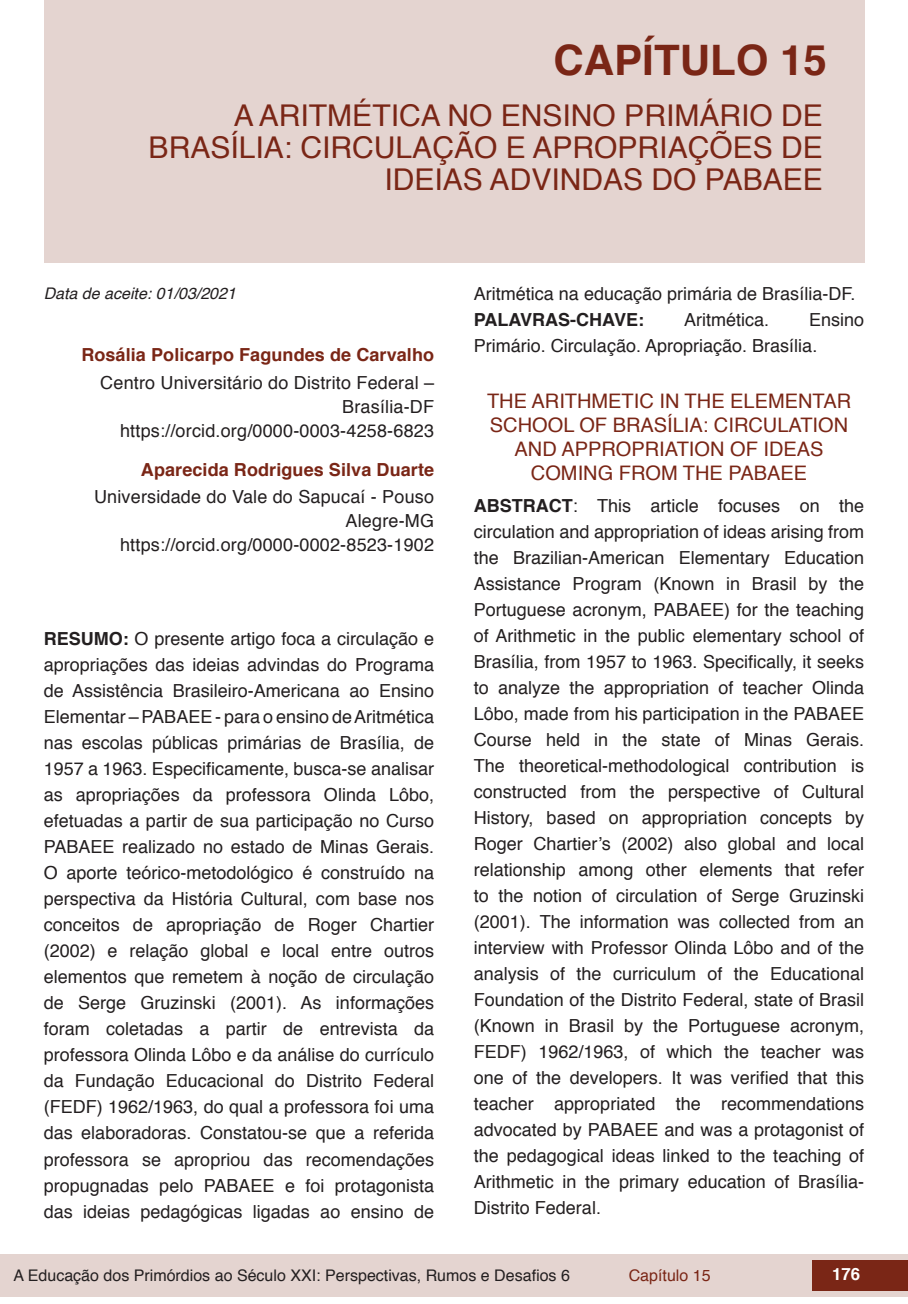
<style>
.page{position:relative;width:908px;height:1304px;background:#fff}
.page>*{position:absolute;margin:0;border:0;box-sizing:border-box;transform-origin:0 0}
.capítulos{font:700 42px "Helvetica";color:#7a2616}
.nome_artigos{font:30px/32px "Helvetica";color:#7a2616;text-align:right}
.título_Inglês{font:20px/24px "Helvetica";color:#7a2616;text-align:center}
.Resumos_e_PC_TXT{font:18px/26px "Helvetica";color:#231f20;text-align:justify}
.info_autores{font:18px/24px "Helvetica";letter-spacing:.01em;color:#231f20;text-align:right}
.nome_autores{font:700 18px "Helvetica";letter-spacing:.005em;color:#7a2616}
.Resumos_e_PC_TXT-2{font:700 18px "Helvetica";color:#231f20}
.t1{font:700 16.8px "Helvetica";color:#fff}
.t2{font:16px "Helvetica";color:#231f20}
.t3{font:italic 16px "Helvetica";color:#231f20}
.t4{font:16px "Helvetica";color:#7a2616}
.s1{font-weight:700}
</style>
<div class="page">
<div style="left:0;top:1254px;width:906px;height:43px;background:#e4d4d0"></div>
<div style="left:812px;top:1261px;width:95px;height:30px;background:#7a2616"></div>
<div style="left:44px;top:0;width:819px;height:263px;background:#e4d4d0"></div>
<p class="capítulos" style="left:553px;top:26px;width:275px">CAPÍTULO 15</p>
<p class="nome_artigos" style="left:149px;top:101px;width:675px">A ARITMÉTICA NO ENSINO PRIMÁRIO DE<br>BRASÍLIA: CIRCULAÇÃO E APROPRIAÇÕES DE<br>IDEIAS ADVINDAS DO PABAEE</p>
<p class="t3" style="left:44px;top:280px;width:194px">Data de aceite: 01/03/2021</p>
<p class="nome_autores" style="left:81px;top:341px;width:354px">Rosália Policarpo Fagundes de Carvalho</p>
<p class="info_autores" style="left:100px;top:371px;width:335px">Centro Universitário do Distrito Federal –<br>Brasília-DF</p>
<p class="info_autores" style="left:120px;top:419px;width:315px">https://orcid.org/0000-0003-4258-6823</p>
<p class="nome_autores" style="left:141px;top:455px;width:294px">Aparecida Rodrigues Silva Duarte</p>
<p class="info_autores" style="left:94px;top:486px;width:341px">Universidade do Vale do Sapucaí - Pouso<br>Alegre-MG</p>
<p class="info_autores" style="left:120px;top:534px;width:315px">https://orcid.org/0000-0002-8523-1902</p>
<p class="Resumos_e_PC_TXT" style="left:44px;top:627px;width:392px"><span class="s1">RESUMO:</span> O presente artigo foca a circulação e apropriações das ideias advindas do Programa de Assistência Brasileiro-Americana ao Ensino Elementar – PABAEE - para o ensino de Aritmética nas escolas públicas primárias de Brasília, de 1957 a 1963. Especificamente, busca-se analisar as apropriações da professora Olinda Lôbo, efetuadas a partir de sua participação no Curso PABAEE realizado no estado de Minas Gerais.<br>O aporte teórico-metodológico é construído na perspectiva da História Cultural, com base nos conceitos de apropriação de Roger Chartier (2002) e relação global e local entre outros elementos que remetem à noção de circulação de Serge Gruzinski (2001). As informações foram coletadas a partir de entrevista da professora Olinda Lôbo e da análise do currículo da Fundação Educacional do Distrito Federal (FEDF) 1962/1963, do qual a professora foi uma das elaboradoras. Constatou-se que a referida professora se apropriou das recomendações propugnadas pelo PABAEE e foi protagonista das ideias pedagógicas ligadas ao ensino de</p>
<p class="Resumos_e_PC_TXT" style="left:473px;top:281px;width:383px">Aritmética na educação primária de Brasília-DF.</p>
<p class="Resumos_e_PC_TXT-2" style="left:473px;top:305px;width:172px">PALAVRAS-CHAVE:</p>
<p class="Resumos_e_PC_TXT" style="left:683px;top:307px;width:87px">Aritmética.</p>
<p class="Resumos_e_PC_TXT" style="left:473px;top:307px;width:392px;text-indent:335px">Ensino<br>Primário. Circulação. Apropriação. Brasília.</p>
<p class="título_Inglês" style="left:487px;top:390px;width:365px">THE ARITHMETIC IN THE ELEMENTAR<br>SCHOOL OF BRASÍLIA: CIRCULATION<br>AND APPROPRIATION OF IDEAS<br>COMING FROM THE PABAEE</p>
<p class="Resumos_e_PC_TXT" style="left:473px;top:493px;width:392px"><span class="s1">ABSTRACT</span>: This article focuses on the circulation and appropriation of ideas arising from the Brazilian-American Elementary Education Assistance Program (Known in Brasil by the Portuguese acronym, PABAEE) for the teaching of Arithmetic in the public elementary school of Brasília, from 1957 to 1963. Specifically, it seeks to analyze the appropriation of teacher Olinda Lôbo, made from his participation in the PABAEE Course held in the state of Minas Gerais.<br>The theoretical-methodological contribution is constructed from the perspective of Cultural History, based on appropriation concepts by Roger Chartier’s (2002) also global and local relationship among other elements that refer to the notion of circulation of Serge Gruzinski (2001). The information was collected from an interview with Professor Olinda Lôbo and of the analysis of the curriculum of the Educational Foundation of the Distrito Federal, state of Brasil (Known in Brasil by the Portuguese acronym, FEDF) 1962/1963, of which the teacher was one of the developers. It was verified that this teacher appropriated the recommendations advocated by PABAEE and was a protagonist of the pedagogical ideas linked to the teaching of Arithmetic in the primary education of Brasília-Distrito Federal.</p>
<p class="t2" style="left:14px;top:1263px;width:557px">A Educação dos Primórdios ao Século XXI: Perspectivas, Rumos e Desafios 6</p>
<p class="t4" style="left:628px;top:1263px;width:83px">Capítulo 15</p>
<p class="t1" style="left:831px;top:1261px;width:30px">176</p>
</div>
